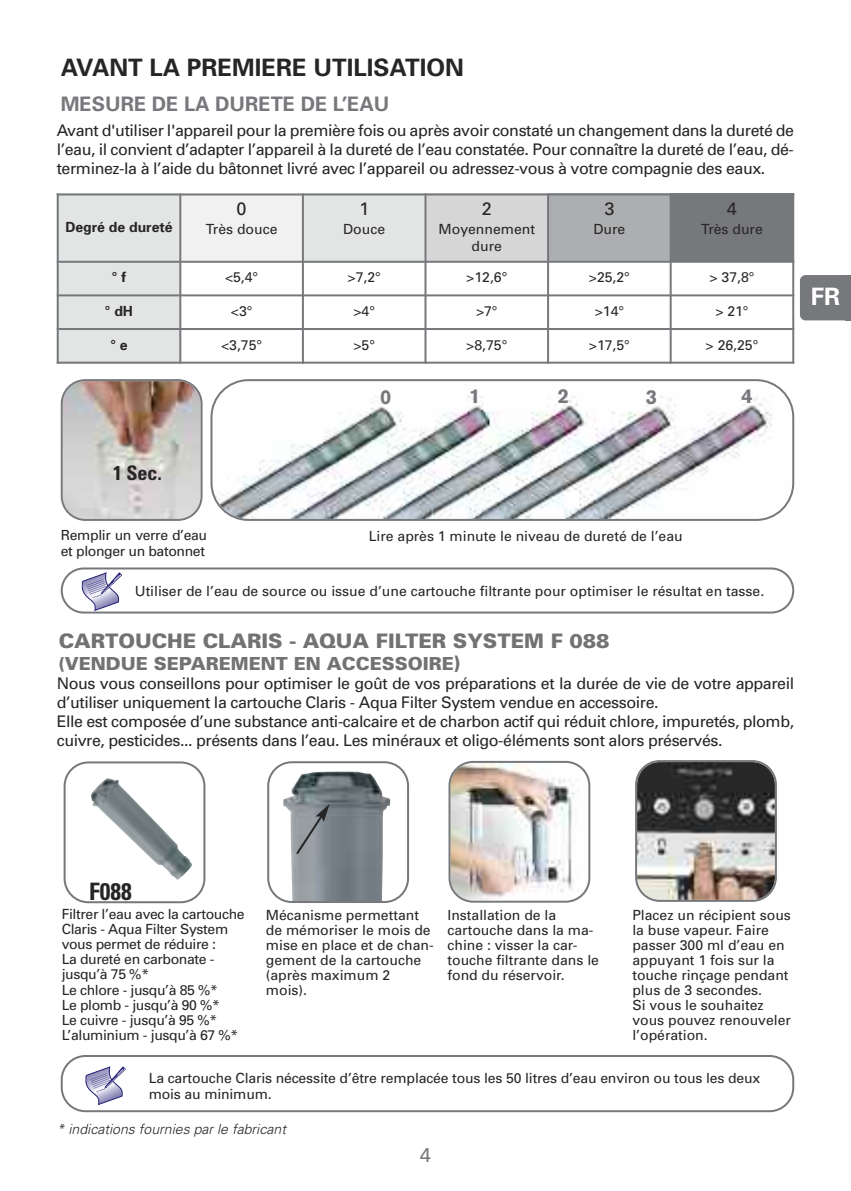
<style>
.page{position:relative;width:851px;height:1191px;background:#fff}
.page>*{position:absolute;margin:0;border:0;box-sizing:border-box;transform-origin:0 0}
.t1{font:700 24px "Univers";color:#272627}
.t2{font:700 condensed 24px "Univers";color:#272627}
.t3{font:700 24px "Univers";color:#fff}
.t4{font:900 20px "Univers";color:#737272}
.t5{font:700 20px "Univers";color:#76787b}
.t6{font:700 condensed 20px "Univers";color:#272627}
.t7{font:700 20px "Akzidenz Grotesk BE";color:#76787b}
.t8{font:20px "Univers";color:#76787b}
.t9{font:900 18px "Univers";color:#737272}
.t10{font:18px "Univers";color:#272627}
.t11{font:16px/19px "Univers";letter-spacing:-.025em;color:#272627;text-align:justify}
.t12{font:14px/15px "Univers";color:#272627}
.t13{font:14px/15px "Univers";letter-spacing:-.025em;color:#272627}
.t14{font:italic 300 14px "Univers";letter-spacing:.005em;color:#272627}
.t15{font:700 14px "Univers";color:#272627}
.s1{font-size:20px}
</style>
<div class="page">
<div style="left:845px;top:275px;width:5px;height:45px;background:#76787b"></div>
<div style="left:799px;top:275px;width:51px;height:45px;background:#76787b;border-radius:6px"></div>
<svg style="left:61px;top:379px;width:141px;height:142px;background:#c1b7b2"></svg>
<svg style="left:210px;top:379px;width:584px;height:142px"></svg>
<svg style="left:61px;top:567px;width:733px;height:46px"></svg>
<svg style="left:61px;top:1055px;width:733px;height:57px"></svg>
<svg style="left:85px;top:1066px;width:41px;height:39px"></svg>
<svg style="left:64px;top:761px;width:141px;height:142px"></svg>
<svg style="left:267px;top:761px;width:142px;height:142px"></svg>
<img style="left:448px;top:761px;width:142px;height:141px">
<svg style="left:635px;top:760px;width:141px;height:142px;background:#7e7b78"></svg>
<div style="left:57px;top:193px;width:123px;height:69px;background:#e3e4e4"></div>
<div style="left:180px;top:193px;width:123px;height:69px;background:#f1f1f2"></div>
<div style="left:303px;top:193px;width:122px;height:69px;background:#e3e4e4"></div>
<div style="left:425px;top:193px;width:123px;height:69px;background:#d6d6d7"></div>
<div style="left:548px;top:193px;width:122px;height:69px;background:#adaeb0"></div>
<div style="left:670px;top:193px;width:124px;height:69px;background:#76787b"></div>
<div style="left:57px;top:262px;width:123px;height:33px;background:#e3e4e4"></div>
<div style="left:57px;top:295px;width:123px;height:34px;background:#e3e4e4"></div>
<div style="left:57px;top:329px;width:123px;height:35px;background:#e3e4e4"></div>
<hr style="left:57px;top:193px;width:2px;height:171px;background:#76787b">
<hr style="left:179px;top:193px;width:2px;height:171px;background:#76787b">
<hr style="left:302px;top:193px;width:2px;height:171px;background:#76787b">
<hr style="left:424px;top:193px;width:2px;height:171px;background:#76787b">
<hr style="left:547px;top:193px;width:2px;height:171px;background:#76787b">
<hr style="left:669px;top:193px;width:2px;height:171px;background:#76787b">
<hr style="left:792px;top:193px;width:2px;height:171px;background:#76787b">
<hr style="left:57px;top:193px;width:737px;height:2px;background:#76787b">
<hr style="left:57px;top:261px;width:737px;height:2px;background:#76787b">
<hr style="left:57px;top:294px;width:737px;height:2px;background:#76787b">
<hr style="left:57px;top:328px;width:737px;height:2px;background:#76787b">
<hr style="left:57px;top:362px;width:737px;height:2px;background:#76787b">
<h1 class="t1" style="left:61px;top:59px;width:404px">AVANT LA PREMIERE UTILISATION</h1>
<h2 class="t5" style="left:61px;top:97px;width:330px">MESURE DE LA DURETE DE L’EAU</h2>
<p class="t11" style="left:57px;top:122px;width:738px">Avant d'utiliser l'appareil pour la première fois ou après avoir constaté un changement dans la dureté de l’eau, il convient d’adapter l’appareil à la dureté de l’eau constatée. Pour connaître la dureté de l’eau, dé&shy;terminez-la à l’aide du bâtonnet livré avec l’appareil ou adressez-vous à votre compagnie des eaux.</p>
<p class="t15" style="left:65px;top:222px;width:109px">Degré de dureté</p>
<p class="t10" style="left:236px;top:202px;width:12px">0</p>
<p class="t12" style="left:206px;top:223px;width:73px">Très douce</p>
<p class="t10" style="left:359px;top:202px;width:12px">1</p>
<p class="t12" style="left:343px;top:223px;width:43px">Douce</p>
<p class="t10" style="left:481px;top:202px;width:12px">2</p>
<p class="t12" style="left:438px;top:222px;width:98px;line-height:16.8px;text-align:center">Moyennement dure</p>
<p class="t10" style="left:604px;top:202px;width:12px">3</p>
<p class="t12" style="left:593px;top:223px;width:33px">Dure</p>
<p class="t10" style="left:726px;top:202px;width:12px">4</p>
<p class="t12" style="left:701px;top:223px;width:63px">Très dure</p>
<p class="t15" style="left:112px;top:272px;width:16px">° f</p>
<p class="t12" style="left:225px;top:271px;width:35px">&lt;5,4°</p>
<p class="t12" style="left:347px;top:271px;width:35px">&gt;7,2°</p>
<p class="t12" style="left:466px;top:271px;width:42px">&gt;12,6°</p>
<p class="t12" style="left:588px;top:271px;width:42px">&gt;25,2°</p>
<p class="t12" style="left:709px;top:271px;width:46px">&gt; 37,8°</p>
<p class="t15" style="left:105px;top:306px;width:30px">° dH</p>
<p class="t12" style="left:231px;top:305px;width:23px">&lt;3°</p>
<p class="t12" style="left:353px;top:305px;width:23px">&gt;4°</p>
<p class="t12" style="left:476px;top:305px;width:23px">&gt;7°</p>
<p class="t12" style="left:594px;top:305px;width:31px">&gt;14°</p>
<p class="t12" style="left:715px;top:305px;width:35px">&gt; 21°</p>
<p class="t15" style="left:110px;top:339px;width:19px">° e</p>
<p class="t12" style="left:221px;top:338px;width:42px">&lt;3,75°</p>
<p class="t12" style="left:353px;top:338px;width:23px">&gt;5°</p>
<p class="t12" style="left:466px;top:338px;width:42px">&gt;8,75°</p>
<p class="t12" style="left:588px;top:338px;width:42px">&gt;17,5°</p>
<p class="t12" style="left:705px;top:338px;width:54px">&gt; 26,25°</p>
<h2 class="t7" style="left:380px;top:389px;width:13px">0</h2>
<h2 class="t7" style="left:469px;top:388px;width:13px">1</h2>
<h2 class="t7" style="left:557px;top:388px;width:13px">2</h2>
<h2 class="t7" style="left:645px;top:389px;width:13px">3</h2>
<h2 class="t7" style="left:741px;top:388px;width:13px">4</h2>
<h1 class="t3" style="left:810px;top:288px;width:31px">FR</h1>
<h2 class="t6" style="left:113px;top:466px;width:50px">1 Sec.</h2>
<p class="t13" style="left:61px;top:528px;width:148px">Remplir un verre d’eau</p>
<p class="t12" style="left:369px;top:530px;width:315px">Lire après 1 minute le niveau de dureté de l’eau</p>
<p class="t13" style="left:61px;top:544px;width:146px">et plonger un batonnet</p>
<p class="t12" style="left:135px;top:584px;width:631px">Utiliser de l’eau de source ou issue d’une cartouche filtrante pour optimiser le résultat en tasse.</p>
<h2 class="t4" style="left:59px;top:633px;width:552px">CARTOUCHE CLARIS - AQUA FILTER SYSTEM F 088</h2>
<p class="t9" style="left:59px;top:656px;width:403px">(VENDUE SEPAREMENT EN ACCESSOIRE<span class="s1">)</span></p>
<p class="t11" style="left:57px;top:675px;width:738px;text-align:left">Nous vous conseillons pour optimiser le goût de vos préparations et la durée de vie de votre appareil d’utiliser uniquement la cartouche Claris - Aqua Filter System vendue en accessoire.<br>Elle est composée d’une substance anti-calcaire et de charbon actif qui réduit chlore, impuretés, plomb, cuivre, pesticides... présents dans l’eau. Les minéraux et oligo-éléments sont alors préservés.</p>
<h1 class="t2" style="left:89px;top:883px;width:44px">F088</h1>
<p class="t12" style="left:266px;top:908px;width:169px">Mécanisme permettant de mémoriser le mois de mise en place et de chan&shy;gement de la cartouche (après maximum 2 mois).</p>
<p class="t12" style="left:632px;top:908px;width:160px">Placez un récipient sous la buse vapeur. Faire passer 300 ml d’eau en appuyant 1 fois sur la touche rinçage pendant plus de 3 secondes.<br>Si vous le souhaitez vous pouvez renouveler l’opération.</p>
<p class="t13" style="left:62px;top:908px;width:184px">Filtrer l’eau avec la cartouche<br>Claris - Aqua Filter System vous permet de réduire :<br>La dureté en carbonate - jusqu’à 75 %*<br>Le chlore - jusqu’à 85 %*<br>Le plomb - jusqu’à 90 %*<br>Le cuivre - jusqu’à 95 %*<br>L’aluminium - jusqu’à 67 %*</p>
<p class="t12" style="left:447px;top:909px;width:153px">Installation de la cartouche dans la ma&shy;chine : visser la car&shy;touche filtrante dans le fond du réservoir.</p>
<p class="t12" style="left:149px;top:1071px;width:613px;line-height:16px">La cartouche Claris nécessite d’être remplacée tous les 50 litres d’eau environ ou tous les deux mois au minimum.</p>
<p class="t14" style="left:57px;top:1123px;width:231px">* indications fournies par le fabricant</p>
<h2 class="t8" style="left:420px;top:1147px;width:13px">4</h2>
</div>
